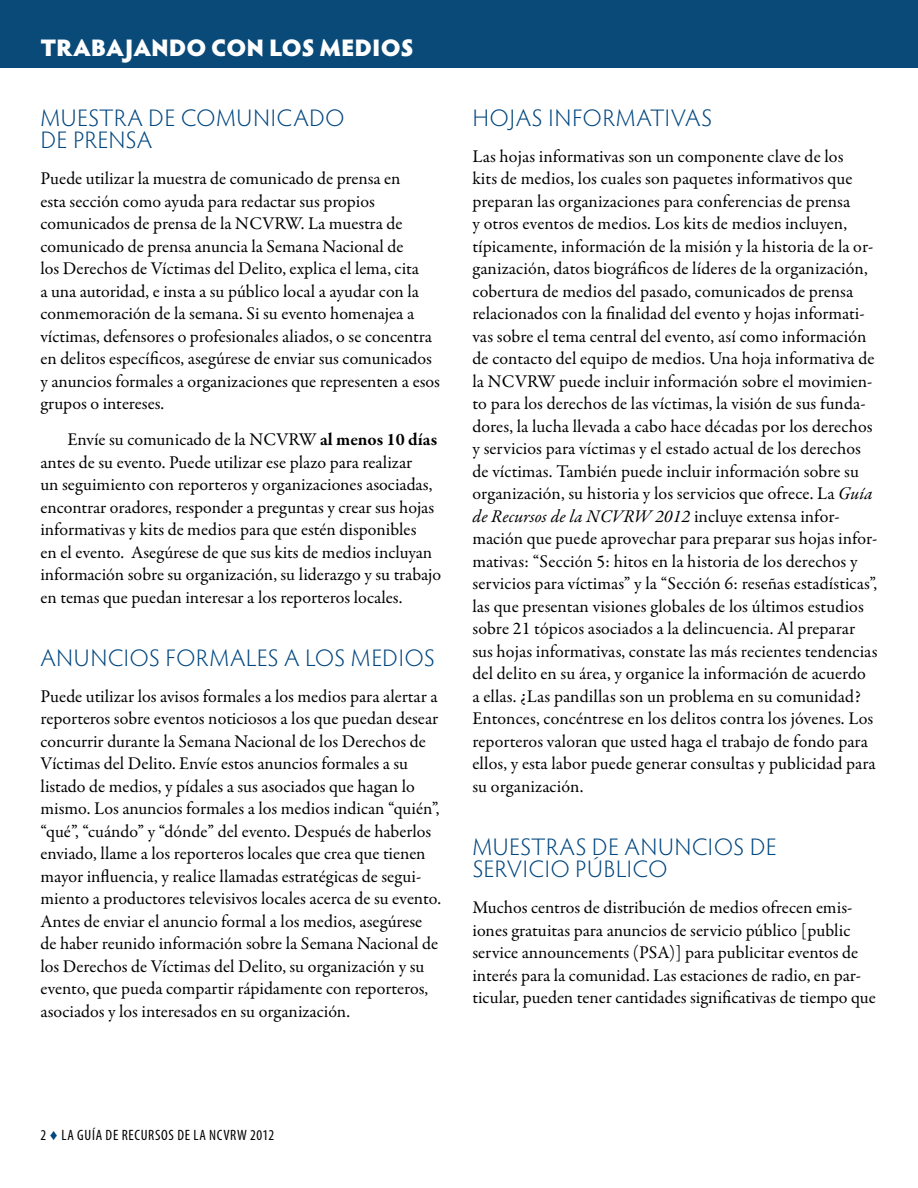
<style>
.page{position:relative;width:918px;height:1188px;background:#fff}
.page>*{position:absolute;margin:0;border:0;box-sizing:border-box;transform-origin:0 0}
.t1{font:300 24px/22.5px "Hypatia Sans Pro";letter-spacing:.035em;color:#00467f}
.t2{font:900 24px "Hypatia Sans Pro";letter-spacing:-.005em;color:#fff}
.t3{font:18px/22.5px "Garamond Premr Pro";color:#000}
.t4{font:condensed 15px "Myriad Pro";letter-spacing:.045em;color:#000}
.s1{font-weight:700}
.s2{font-style:italic}
.s3{font-family:"Century";font-stretch:normal;color:#00467f}
</style>
<div class="page">
<div style="left:0;top:0;width:918px;height:68px;background:#0a4a79"></div>
<h1 class="t2" style="left:40px;top:30px;width:375px">TRABAJANDO CON LOS MEDIOS</h1>
<h2 class="t1" style="left:41px;top:106px;width:305px">MUESTRA DE COMUNICADO<br>DE PRENSA</h2>
<p class="t3" style="left:40px;top:168px;width:401px">Puede utilizar la muestra de comunicado de prensa en<br>esta sección como ayuda para redactar sus propios comunicados de prensa de la NCVRW. La muestra de comunicado de prensa anuncia la Semana Nacional de<br>los Derechos de Víctimas del Delito, explica el lema, cita<br>a una autoridad, e insta a su público local a ayudar con la conmemoración de la semana. Si su evento homenajea a víctimas, defensores o profesionales aliados, o se concentra en delitos específicos, asegúrese de enviar sus comunicados y anuncios formales a organizaciones que representen a esos grupos o intereses.</p>
<p class="t3" style="left:40px;top:429px;width:402px;text-indent:27px">Envíe su comunicado de la NCVRW <span class="s1">al menos 10 días </span>antes de su evento. Puede utilizar ese plazo para realizar<br>un seguimiento con reporteros y organizaciones asociadas, encontrar oradores, responder a preguntas y crear sus hojas informativas y kits de medios para que estén disponibles<br>en el evento. Asegúrese de que sus kits de medios incluyan información sobre su organización, su liderazgo y su trabajo en temas que puedan interesar a los reporteros locales.</p>
<h2 class="t1" style="left:41px;top:646px;width:396px">ANUNCIOS FORMALES A LOS MEDIOS</h2>
<p class="t3" style="left:40px;top:685px;width:402px">Puede utilizar los avisos formales a los medios para alertar a reporteros sobre eventos noticiosos a los que puedan desear concurrir durante la Semana Nacional de los Derechos de Víctimas del Delito. Envíe estos anuncios formales a su listado de medios, y pídales a sus asociados que hagan lo mismo. Los anuncios formales a los medios indican “quién”, “qué”, “cuándo” y “dónde” del evento. Después de haberlos enviado, llame a los reporteros locales que crea que tienen mayor influencia, y realice llamadas estratégicas de segui&shy;miento a productores televisivos locales acerca de su evento.<br>Antes de enviar el anuncio formal a los medios, asegúrese de haber reunido información sobre la Semana Nacional de los Derechos de Víctimas del Delito, su organización y su evento, que pueda compartir rápidamente con reporteros, asociados y los interesados en su organización.</p>
<h2 class="t1" style="left:473px;top:106px;width:241px">HOJAS INFORMATIVAS</h2>
<p class="t3" style="left:472px;top:145px;width:406px">Las hojas informativas son un componente clave de los<br>kits de medios, los cuales son paquetes informativos que preparan las organizaciones para conferencias de prensa<br>y otros eventos de medios. Los kits de medios incluyen, típicamente, información de la misión y la historia de la or&shy;ganización, datos biográficos de líderes de la organización, cobertura de medios del pasado, comunicados de prensa relacionados con la finalidad del evento y hojas informati&shy;vas sobre el tema central del evento, así como información de contacto del equipo de medios. Una hoja informativa de la NCVRW puede incluir información sobre el movimien&shy;to para los derechos de las víctimas, la visión de sus funda&shy;dores, la lucha llevada a cabo hace décadas por los derechos y servicios para víctimas y el estado actual de los derechos de víctimas. También puede incluir información sobre su organización, su historia y los servicios que ofrece. La <span class="s2">Guía de Recursos de la NCVRW 2012</span> incluye extensa infor&shy;mación que puede aprovechar para preparar sus hojas infor&shy;mativas: “Sección 5: hitos en la historia de los derechos y servicios para víctimas” y la “Sección 6: reseñas estadísticas”, las que presentan visiones globales de los últimos estudios sobre 21 tópicos asociados a la delincuencia. Al preparar sus hojas informativas, constate las más recientes tendencias del delito en su área, y organice la información de acuerdo a ellas. ¿Las pandillas son un problema en su comunidad?<br>Entonces, concéntrese en los delitos contra los jóvenes. Los reporteros valoran que usted haga el trabajo de fondo para ellos, y esta labor puede generar consultas y publicidad para su organización.</p>
<h2 class="t1" style="left:473px;top:835px;width:305px">MUESTRAS DE ANUNCIOS DE<br>SERVICIO PÚBLICO</h2>
<p class="t3" style="left:472px;top:897px;width:405px">Muchos centros de distribución de medios ofrecen emis&shy;iones gratuitas para anuncios de servicio público [public service announcements (PSA)] para publicitar eventos de interés para la comunidad. Las estaciones de radio, en par&shy;ticular, pueden tener cantidades significativas de tiempo que</p>
<p class="t4" style="left:40px;top:1126px;width:235px">2 <span class="s3">♦</span> LA GUÍA DE RECURSOS DE LA NCVRW 2012</p>
</div>
